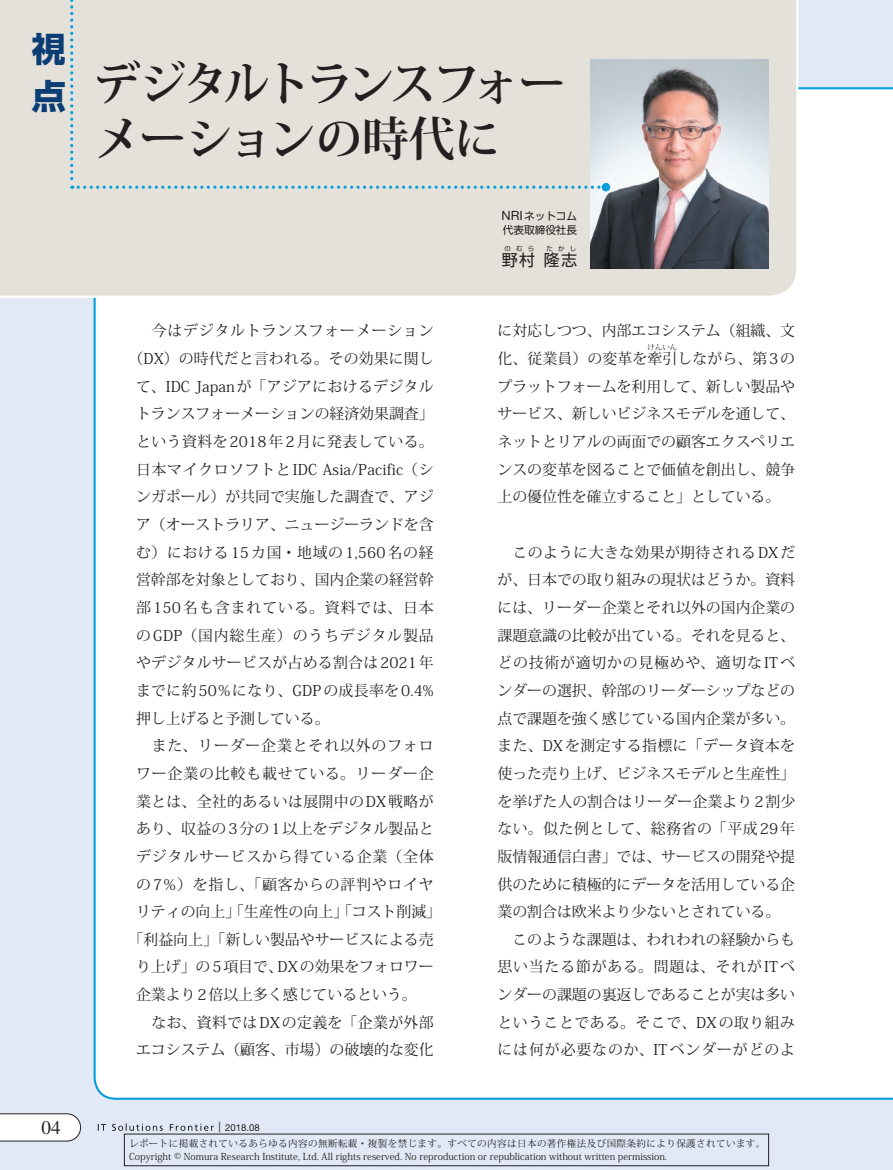
<style>
.page{position:relative;width:893px;height:1170px;background:#fff}
.page>*{position:absolute;margin:0;border:0;box-sizing:border-box;transform-origin:0 0}
.t1{font:700 46.8px/55.3px "Koz Min Std";letter-spacing:-.085em;color:#231f20}
.t2{font:700 34.05px/46.8px "Shin Go Pro";color:#0b3e75}
.t3{font:19.2px "Times LT Std";color:#231f20}
.t4{font:15.9px "Shin Go Pro";color:#231f20}
.t5{font:14.85px/27.6px "Koz Min Std";letter-spacing:.005em;color:#231f20}
.t6{font:14.85px "Koz Min Std";letter-spacing:.06em;color:#231f20}
.t7{font:14.85px "Koz Min Std";letter-spacing:.025em;color:#231f20}
.t8{font:14.85px "Koz Min Std";letter-spacing:.055em;color:#231f20}
.t9{font:14.85px "Koz Min Std";letter-spacing:.045em;color:#231f20}
.t10{font:14.85px "Koz Min Std";letter-spacing:.03em;color:#231f20}
.t11{font:14.85px "Koz Min Std";letter-spacing:.065em;color:#231f20}
.t12{font:10.65px/13.8px "Shin Go Pro";color:#231f20}
.t13{font:9.6px/12.8px "Koz Min Pro";color:#231f20}
.t14{font:9.6px "Helvetica Neue LT Std";color:#231f20}
.t15{font:7.5px "Koz Min Std";color:#231f20}
.t16{font:6.45px "Shin Go Pro";letter-spacing:.835em;color:#231f20}
.s1{font-family:"Helvetica Neue LT Std";font-size:12.75px}
.s2{font-size:10.65px}
</style>
<div class="page">
<div style="left:0;top:0;width:893px;height:1169px;background:#e1e9f6"></div>
<svg style="left:0;top:1113px;width:81px;height:28px;background:#f0f0f0"></svg>
<svg style="left:98px;top:1124px;width:8px;height:6px"></svg>
<svg style="left:112px;top:1123px;width:51px;height:7px"></svg>
<svg style="left:170px;top:1123px;width:44px;height:7px"></svg>
<div style="left:94px;top:87px;width:799px;height:1012px;background:#fff"></div>
<div style="left:0;top:0;width:799px;height:299px;background:#e3e1d9"></div>
<img style="left:590px;top:60px;width:179px;height:208px">
<div style="left:70px;top:0;width:537px;height:189px;background:#e3e1d9"></div>
<div style="left:602px;top:183px;width:8px;height:8px;background:#069edb;border-radius:50%"></div>
<h2 class="t2" style="left:32px;top:22px;width:35px">視点</h2>
<h1 class="t1" style="left:94px;top:56px;width:474px">デジタルトランスフォーメーションの時代に</h1>
<p class="t8" style="left:136px;top:322px;width:299px">　今はデジタルトランスフォーメーション</p>
<p class="t5" style="left:129px;top:345px;width:306px">（DX）の時代だと言われる。その効果に関し</p>
<p class="t5" style="left:136px;top:372px;width:299px">て、IDC Japanが「アジアにおけるデジタル</p>
<p class="t5" style="left:136px;top:400px;width:299px">トランスフォーメーションの経済効果調査」</p>
<p class="t10" style="left:136px;top:432px;width:299px">という資料を2018年2月に発表している。</p>
<p class="t5" style="left:136px;top:455px;width:299px">日本マイクロソフトと IDC Asia/Pacific（シ</p>
<p class="t5" style="left:136px;top:483px;width:299px">ンガポール）が共同で実施した調査で、アジ</p>
<p class="t5" style="left:136px;top:511px;width:299px">ア（オーストラリア、ニュージーランドを含</p>
<p class="t9" style="left:136px;top:543px;width:299px">む）における15カ国・地域の1,560名の経</p>
<p class="t5" style="left:136px;top:566px;width:299px">営幹部を対象としており、国内企業の経営幹</p>
<p class="t11" style="left:136px;top:598px;width:299px">部150名も含まれている。資料では、日本</p>
<p class="t6" style="left:136px;top:626px;width:299px">のGDP（国内総生産）のうちデジタル製品</p>
<p class="t5" style="left:136px;top:649px;width:299px">やデジタルサービスが占める割合は2021年</p>
<p class="t7" style="left:136px;top:681px;width:299px">までに約50％になり、GDPの成長率を0.4%</p>
<p class="t5" style="left:136px;top:704px;width:195px">押し上げると予測している。</p>
<p class="t6" style="left:136px;top:736px;width:299px">　また、リーダー企業とそれ以外のフォロ</p>
<p class="t6" style="left:136px;top:764px;width:299px">ワー企業の比較も載せている。リーダー企</p>
<p class="t7" style="left:136px;top:791px;width:299px">業とは、全社的あるいは展開中のDX戦略が</p>
<p class="t5" style="left:136px;top:815px;width:299px">あり、収益の3分の1以上をデジタル製品と</p>
<p class="t6" style="left:136px;top:847px;width:299px">デジタルサービスから得ている企業（全体</p>
<p class="t8" style="left:136px;top:874px;width:299px">の7％）を指し、「顧客からの評判やロイヤ</p>
<p class="t5" style="left:136px;top:897px;width:307px">リティの向上」「生産性の向上」「コスト削減」</p>
<p class="t5" style="left:129px;top:925px;width:307px">「利益向上」「新しい製品やサービスによる売</p>
<p class="t5" style="left:136px;top:953px;width:299px">り上げ」の5項目で、DXの効果をフォロワー</p>
<p class="t5" style="left:136px;top:980px;width:282px">企業より2倍以上多く感じているという。</p>
<p class="t7" style="left:136px;top:1012px;width:299px">　なお、資料ではDXの定義を「企業が外部</p>
<p class="t5" style="left:136px;top:1036px;width:299px">エコシステム（顧客、市場）の破壊的な変化</p>
<p class="t12" style="left:501px;top:208px;width:77px"><span class="s1">NRI</span>ネットコム代表取締役社長</p>
<p class="t4" style="left:502px;top:247px;width:77px">野村隆志</p>
<p class="t16" style="left:504px;top:243px;width:31px">のむら</p>
<p class="t16" style="left:546px;top:243px;width:31px">たかし</p>
<p class="t5" style="left:497px;top:317px;width:299px">に対応しつつ、内部エコシステム（組織、文化、従業員）の変革を牽引しながら、第3の</p>
<p class="t15" style="left:647px;top:342px;width:31px">けんいん</p>
<p class="t5" style="left:497px;top:372px;width:299px;text-align:justify">プラットフォームを利用して、新しい製品やサービス、新しいビジネスモデルを通して、ネットとリアルの両面での顧客エクスペリエンスの変革を図ることで価値を創出し、競争上の優位性を確立すること」としている。</p>
<p class="t5" style="left:497px;top:538px;width:299px">　このように大きな効果が期待されるDXだが、日本での取り組みの現状はどうか。資料には、リーダー企業とそれ以外の国内企業の課題意識の比較が出ている。それを見ると、どの技術が適切かの見極めや、適切なITベンダーの選択、幹部のリーダーシップなどの点で課題を強く感じている国内企業が多い。また、DXを測定する指標に「データ資本を使った売り上げ、ビジネスモデルと生産性」を挙げた人の割合はリーダー企業より2割少ない。似た例として、総務省の「平成29年版情報通信白書」では、サービスの開発や提供のために積極的にデータを活用している企業の割合は欧米より少ないとされている。　このような課題は、われわれの経験からも思い当たる節がある。問題は、それがITベンダーの課題の裏返しであることが実は多いということである。そこで、DXの取り組みには何が必要なのか、ITベンダーがどのよ</p>
<p class="t3" style="left:41px;top:1116px;width:21px">04</p>
<p class="t14" style="left:218px;top:1121px;width:43px"><span class="s2">|</span> 2018.08</p>
<p class="t13" style="left:129px;top:1136px;width:638px">レポートに掲載されているあらゆる内容の無断転載・複製を禁じます。すべての内容は日本の著作権法及び国際条約により保護されています。<br>Copyright © Nomura Research Institute, Ltd. All rights reserved. No reproduction or republication without written permission.</p>
</div>
